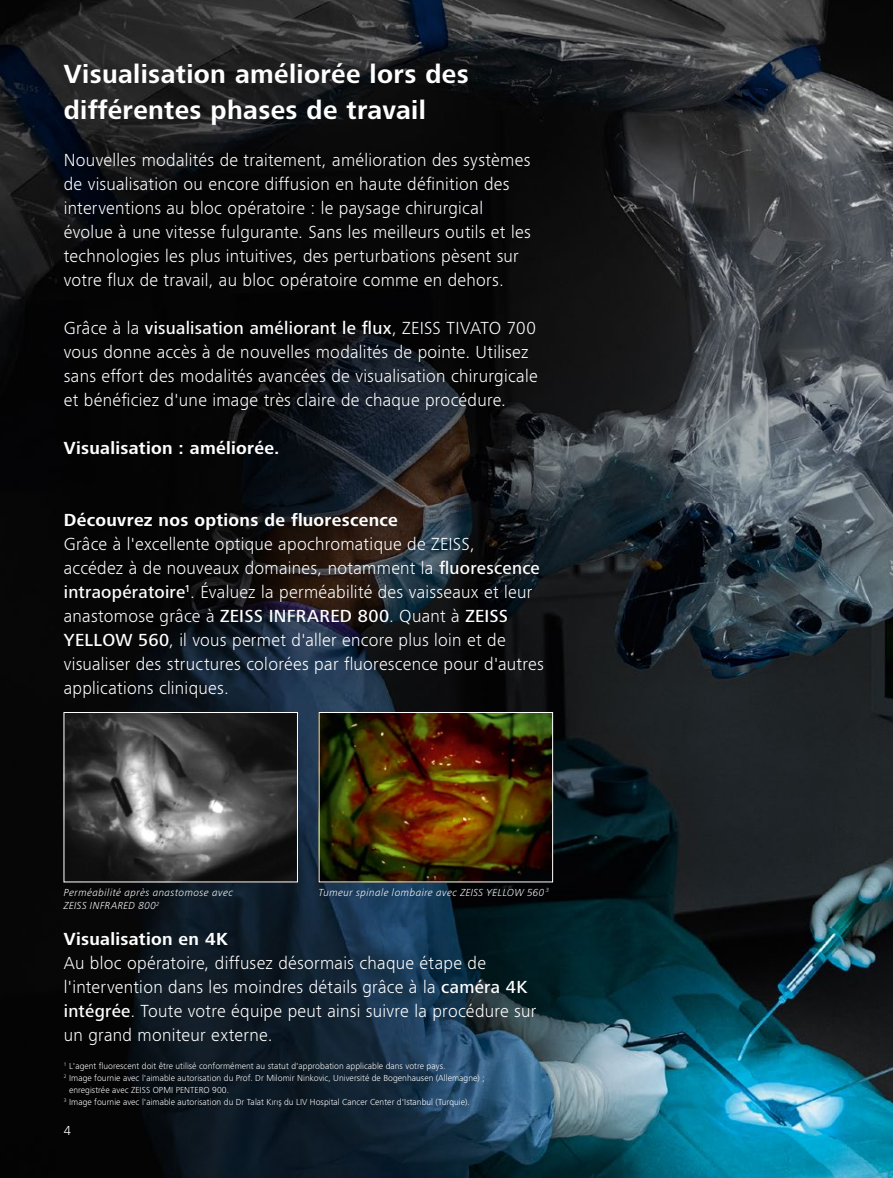
<style>
.page{position:relative;width:893px;height:1178px;background:#fff}
.page>*{position:absolute;margin:0;border:0;box-sizing:border-box;transform-origin:0 0}
.t1{font:700 27px/36px "ZEISS Frutiger Next W1 G";letter-spacing:.015em;color:#fff}
.t2{font:300 18px/24px "ZEISS Frutiger Next W1 G";letter-spacing:.015em;color:#fff}
.t3{font:700 18px "ZEISS Frutiger Next W1 G";letter-spacing:.015em;color:#fff}
.t4{font:300 13.5px "ZEISS Frutiger Next W1 G";color:#fff}
.t5{font:italic 300 10.5px/13.5px "ZEISS Frutiger Next W1 G";letter-spacing:.04em;color:#fff}
.t6{font:300 9px "ZEISS Frutiger Next W1 G";letter-spacing:.005em;color:#fff}
.s1{font-weight:500}
</style>
<div class="page">
<img style="left:0;top:0;width:893px;height:1178px">
<img style="left:66px;top:714px;width:230px;height:166px">
<div style="left:64px;top:712px;width:234px;height:170px;border:1px solid #fff"></div>
<img style="left:321px;top:714px;width:230px;height:166px">
<div style="left:319px;top:712px;width:234px;height:170px;border:1px solid #fff"></div>
<h1 class="t1" style="left:64px;top:55px;width:407px">Visualisation améliorée lors des différentes phases de travail</h1>
<p class="t2" style="left:64px;top:147px;width:468px">Nouvelles modalités de traitement, amélioration des systèmes de visualisation ou encore diffusion en haute définition des interventions au bloc opératoire : le paysage chirurgical évolue à une vitesse fulgurante. Sans les meilleurs outils et les technologies les plus intuitives, des perturbations pèsent sur votre flux de travail, au bloc opératoire comme en dehors.</p>
<p class="t2" style="left:64px;top:315px;width:475px">Grâce à la <span class="s1">visualisation améliorant le flux</span>, ZEISS TIVATO 700 vous donne accès à de nouvelles modalités de pointe. Utilisez sans effort des modalités avancées de visualisation chirurgicale et bénéficiez d'une image très claire de chaque procédure.</p>
<p class="t3" style="left:64px;top:435px;width:217px">Visualisation : améliorée.</p>
<p class="t3" style="left:64px;top:507px;width:336px">Découvrez nos options de fluorescence</p>
<p class="t2" style="left:64px;top:531px;width:481px">Grâce à l'excellente optique apochromatique de ZEISS,<br>accédez à de nouveaux domaines, notamment la <span class="s1">fluorescence intraopératoire</span><sup>1</sup>. Évaluez la perméabilité des vaisseaux et leur anastomose grâce à <span class="s1">ZEISS INFRARED 800</span>. Quant à <span class="s1">ZEISS YELLOW 560</span>, il vous permet d'aller encore plus loin et de visualiser des structures colorées par fluorescence pour d'autres applications cliniques.</p>
<p class="t5" style="left:64px;top:885px;width:171px">Perméabilité après anastomose avec<br>ZEISS INFRARED 800<sup>2</sup></p>
<p class="t5" style="left:319px;top:885px;width:232px">Tumeur spinale lombaire avec ZEISS YELLOW 560 <sup>3</sup></p>
<p class="t3" style="left:64px;top:926px;width:166px">Visualisation en 4K</p>
<p class="t2" style="left:64px;top:950px;width:474px">Au bloc opératoire, diffusez désormais chaque étape de l'intervention dans les moindres détails grâce à la <span class="s1">caméra 4K intégrée</span>. Toute votre équipe peut ainsi suivre la procédure sur un grand moniteur externe.</p>
<p class="t6" style="left:64px;top:1060px;width:383px"><sup>1</sup> L'agent fluorescent doit être utilisé conformément au statut d'approbation applicable dans votre pays.</p>
<p class="t6" style="left:64px;top:1072px;width:422px"><sup>2</sup> Image fournie avec l'aimable autorisation du Prof. Dr Milomir Ninkovic, Université de Bogenhausen (Allemagne) ;</p>
<p class="t6" style="left:69px;top:1084px;width:162px">enregistrée avec ZEISS OPMI PENTERO 900.</p>
<p class="t6" style="left:64px;top:1096px;width:408px"><sup>3</sup> Image fournie avec l'aimable autorisation du Dr Talat Kırış du LIV Hospital Cancer Center d'Istanbul (Turquie).</p>
<p class="t4" style="left:64px;top:1121px;width:9px">4</p>
</div>
